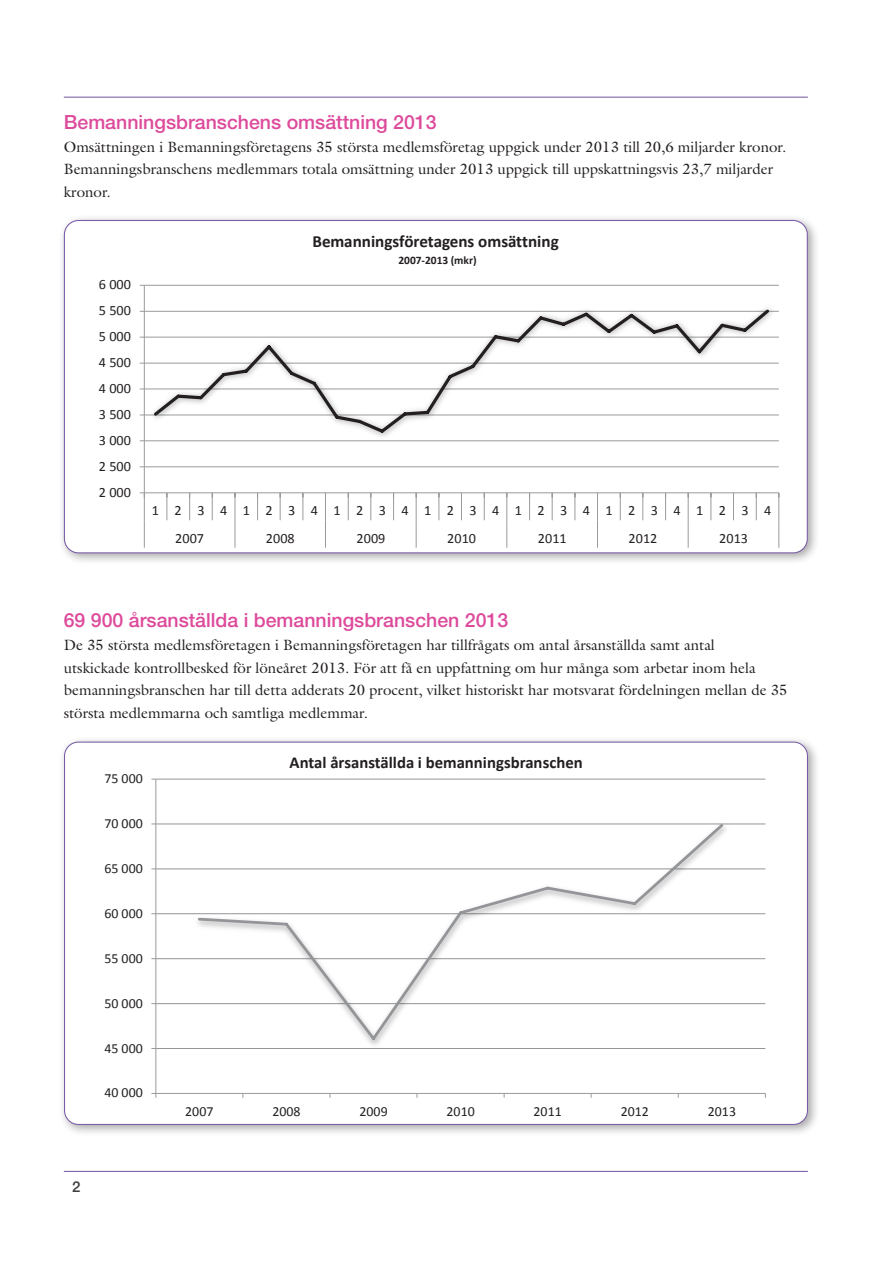
<style>
.page{position:relative;width:893px;height:1263px;background:#fff}
.page>*{position:absolute;margin:0;border:0;box-sizing:border-box;transform-origin:0 0}
.Heading_1_Toc_1{font:500 19.5px "Helvetica Neue CE";color:#dd4a9b}
.t1{font:700 17.1px "Calibri";color:#231f20}
.t2{font:700 16.65px "Calibri";color:#231f20}
.Body_Text{font:15px/22.6px "Galliard LT";color:#231f20}
.Footer_Left{font:500 15px "Helvetica Neue CE";color:#3e3e3f}
.t3{font:14.25px "Calibri";letter-spacing:1.09em;color:#231f20}
.t4{font:14.1px "Calibri";color:#231f20}
.t5{font:13.95px "Calibri";color:#231f20}
.t6{font:13.8px "Calibri";color:#231f20}
.t7{font:700 11.4px "Calibri";color:#231f20}
</style>
<div class="page">
<hr style="left:64px;top:97px;width:743px;height:1px;background:#6f52a1">
<hr style="left:64px;top:1171px;width:743px;height:1px;background:#6f52a1">
<div style="left:58px;top:736px;width:762px;height:401px;background:#231f20;opacity:.4"></div>
<div style="left:65px;top:742px;width:742px;height:382px;background:#fff;border-radius:14px"></div>
<hr style="left:156px;top:1048px;width:609px;height:1px;background:#939598">
<hr style="left:156px;top:1003px;width:609px;height:1px;background:#939598">
<hr style="left:156px;top:958px;width:609px;height:1px;background:#939598">
<hr style="left:156px;top:913px;width:609px;height:1px;background:#939598">
<hr style="left:156px;top:868px;width:609px;height:1px;background:#939598">
<hr style="left:156px;top:823px;width:609px;height:1px;background:#939598">
<hr style="left:156px;top:779px;width:609px;height:1px;background:#939598">
<hr style="left:155px;top:779px;width:1px;height:314px;background:#989a9d">
<hr style="left:156px;top:1093px;width:609px;height:1px;background:#989a9d">
<svg style="left:196px;top:823px;width:530px;height:219px"></svg>
<div style="left:58px;top:214px;width:762px;height:352px;background:#231f20;opacity:.4"></div>
<div style="left:64px;top:220px;width:743px;height:333px;background:#fff;border-radius:14px"></div>
<hr style="left:144px;top:466px;width:635px;height:1px;background:#989a9d">
<hr style="left:144px;top:440px;width:635px;height:1px;background:#989a9d">
<hr style="left:144px;top:414px;width:635px;height:1px;background:#989a9d">
<hr style="left:144px;top:388px;width:635px;height:1px;background:#989a9d">
<hr style="left:144px;top:363px;width:635px;height:1px;background:#989a9d">
<hr style="left:144px;top:337px;width:635px;height:1px;background:#989a9d">
<hr style="left:144px;top:311px;width:635px;height:1px;background:#989a9d">
<hr style="left:144px;top:285px;width:635px;height:1px;background:#989a9d">
<hr style="left:144px;top:285px;width:1px;height:208px;background:#989a9d">
<hr style="left:144px;top:492px;width:635px;height:1px;background:#989a9d">
<svg style="left:166px;top:493px;width:1px;height:27px"></svg>
<svg style="left:189px;top:493px;width:1px;height:27px"></svg>
<svg style="left:212px;top:493px;width:1px;height:27px"></svg>
<svg style="left:257px;top:493px;width:1px;height:27px"></svg>
<svg style="left:280px;top:493px;width:1px;height:27px"></svg>
<svg style="left:302px;top:493px;width:1px;height:27px"></svg>
<svg style="left:348px;top:493px;width:1px;height:27px"></svg>
<svg style="left:370px;top:493px;width:1px;height:27px"></svg>
<svg style="left:393px;top:493px;width:1px;height:27px"></svg>
<svg style="left:438px;top:493px;width:1px;height:27px"></svg>
<svg style="left:461px;top:493px;width:1px;height:27px"></svg>
<svg style="left:484px;top:493px;width:1px;height:27px"></svg>
<svg style="left:529px;top:493px;width:1px;height:27px"></svg>
<svg style="left:552px;top:493px;width:1px;height:27px"></svg>
<svg style="left:574px;top:493px;width:1px;height:27px"></svg>
<svg style="left:620px;top:493px;width:1px;height:27px"></svg>
<svg style="left:642px;top:493px;width:1px;height:27px"></svg>
<svg style="left:665px;top:493px;width:1px;height:27px"></svg>
<svg style="left:710px;top:493px;width:1px;height:27px"></svg>
<svg style="left:733px;top:493px;width:1px;height:27px"></svg>
<svg style="left:756px;top:493px;width:1px;height:27px"></svg>
<svg style="left:140px;top:492px;width:5px;height:56px"></svg>
<svg style="left:235px;top:493px;width:1px;height:55px"></svg>
<svg style="left:325px;top:493px;width:1px;height:55px"></svg>
<svg style="left:416px;top:493px;width:1px;height:55px"></svg>
<svg style="left:506px;top:493px;width:1px;height:55px"></svg>
<svg style="left:597px;top:493px;width:1px;height:55px"></svg>
<svg style="left:688px;top:493px;width:1px;height:55px"></svg>
<svg style="left:778px;top:493px;width:1px;height:55px"></svg>
<img style="left:146px;top:310px;width:633px;height:132px">
<svg style="left:151px;top:308px;width:621px;height:128px"></svg>
<p class="Heading_1_Toc_1" style="left:64px;top:110px;width:374px">Bemanningsbranschens omsättning 2013</p>
<p class="Body_Text" style="left:64px;top:135px;width:724px">Omsättningen i Bemanningsföretagens 35 största medlemsföretag uppgick under 2013 till 20,6 miljarder kronor.<br>Bemanningsbranschens medlemmars totala omsättning under 2013 uppgick till uppskattningsvis 23,7 miljarder kronor.</p>
<p class="t3" style="left:99px;top:276px;width:34px">6 000</p>
<p class="t3" style="left:99px;top:302px;width:34px">5 500</p>
<p class="t3" style="left:99px;top:327px;width:34px">5 000</p>
<p class="t3" style="left:99px;top:353px;width:34px">4 500</p>
<p class="t3" style="left:99px;top:379px;width:34px">4 000</p>
<p class="t3" style="left:99px;top:405px;width:34px">3 500</p>
<p class="t3" style="left:99px;top:431px;width:34px">3 000</p>
<p class="t3" style="left:99px;top:457px;width:34px">2 500</p>
<p class="t3" style="left:99px;top:483px;width:34px">2 000</p>
<p class="t1" style="left:312px;top:231px;width:248px">Bemanningsföretagens omsättning</p>
<p class="t7" style="left:398px;top:253px;width:80px">2007-2013 (mkr)</p>
<p class="t3" style="left:152px;top:502px;width:621px">1234123412341234123412341234</p>
<p class="t4" style="left:175px;top:529px;width:30px">2007</p>
<p class="t4" style="left:266px;top:529px;width:30px">2008</p>
<p class="t4" style="left:357px;top:529px;width:30px">2009</p>
<p class="t4" style="left:447px;top:529px;width:30px">2010</p>
<p class="t4" style="left:538px;top:529px;width:30px">2011</p>
<p class="t4" style="left:628px;top:529px;width:30px">2012</p>
<p class="t4" style="left:719px;top:529px;width:30px">2013</p>
<p class="Heading_1_Toc_1" style="left:64px;top:608px;width:446px">69 900 årsanställda i bemanningsbranschen 2013</p>
<p class="Body_Text" style="left:64px;top:633px;width:725px">De 35 största medlemsföretagen i Bemanningsföretagen har tillfrågats om antal årsanställda samt antal<br>utskickade kontrollbesked för löneåret 2013. För att få en uppfattning om hur många som arbetar inom hela bemanningsbranschen har till detta adderats 20 procent, vilket historiskt har motsvarat fördelningen mellan de 35 största medlemmarna och samtliga medlemmar.</p>
<p class="t5" style="left:104px;top:770px;width:40px">75 000</p>
<p class="t5" style="left:104px;top:814px;width:40px">70 000</p>
<p class="t5" style="left:104px;top:859px;width:40px">65 000</p>
<p class="t6" style="left:104px;top:904px;width:40px">60 000</p>
<p class="t5" style="left:104px;top:949px;width:40px">55 000</p>
<p class="t5" style="left:104px;top:994px;width:40px">50 000</p>
<p class="t5" style="left:104px;top:1039px;width:40px">45 000</p>
<p class="t5" style="left:104px;top:1084px;width:40px">40 000</p>
<p class="Footer_Left" style="left:72px;top:1177px;width:10px">2</p>
<p class="t2" style="left:290px;top:752px;width:295px">Antal årsanställda i bemanningsbranschen</p>
<p class="t5" style="left:185px;top:1102px;width:30px">2007</p>
<p class="t5" style="left:272px;top:1102px;width:30px">2008</p>
<p class="t5" style="left:359px;top:1102px;width:30px">2009</p>
<p class="t5" style="left:446px;top:1102px;width:30px">2010</p>
<p class="t5" style="left:534px;top:1102px;width:30px">2011</p>
<p class="t5" style="left:621px;top:1102px;width:30px">2012</p>
<p class="t5" style="left:708px;top:1102px;width:30px">2013</p>
</div>
